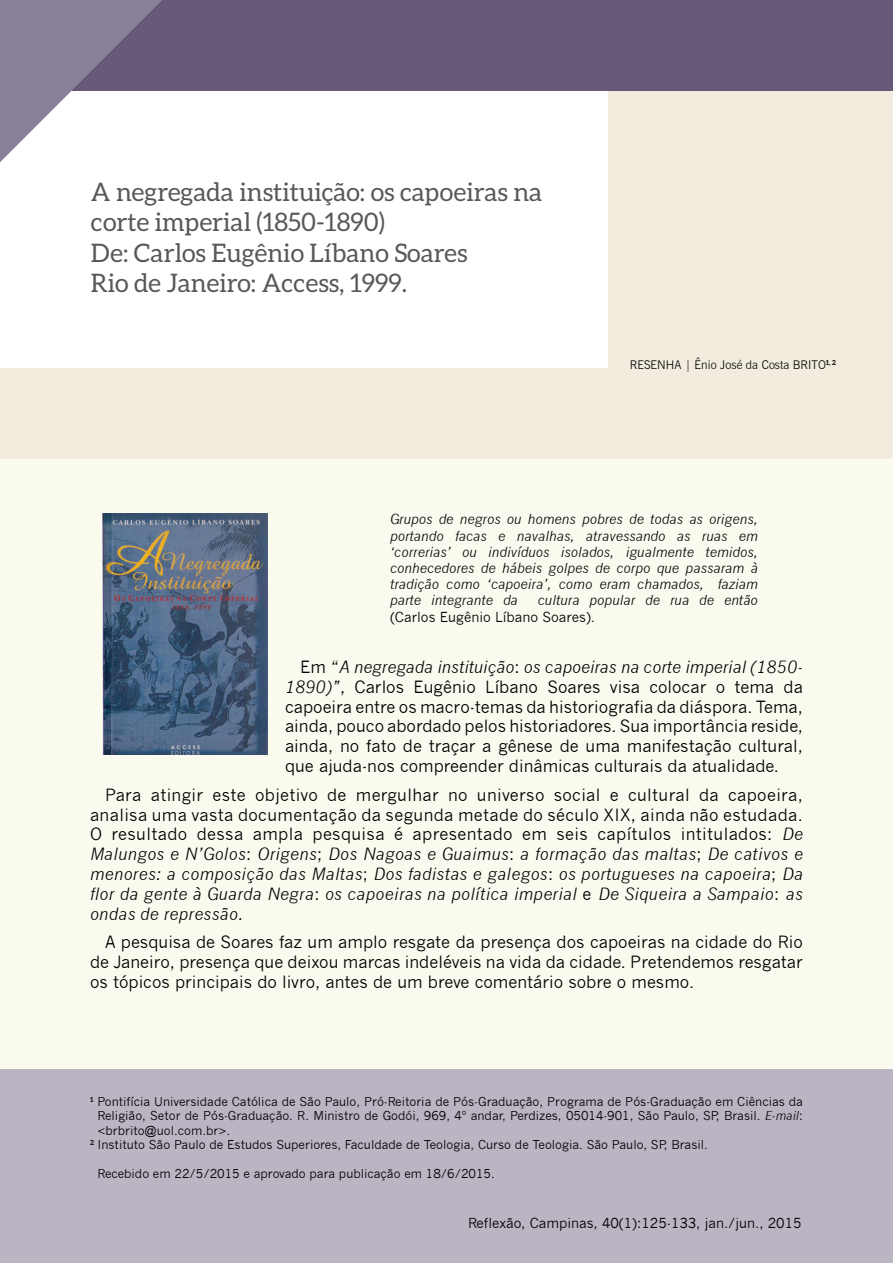
<style>
.page{position:relative;width:893px;height:1263px;background:#f1ecde}
.page>*{position:absolute;margin:0;border:0;box-sizing:border-box;transform-origin:0 0}
._01__Título{font:25.5px/30.6px "Aleo";color:#57585a}
._05_0_texto{font:16.5px/19.8px "News Gothic";color:#000;text-align:justify}
._05_0_texto-2{font:italic 16.5px/19.8px "News Gothic";letter-spacing:.02em;color:#000;text-align:justify}
._05_1__citação{font:italic 13.5px/16.2px "News Gothic";color:#000;text-align:justify}
._05_1__citação-2{font:13.5px/16.2px "News Gothic";color:#000}
._05_3__rodapé{font:12px/14.4px "News Gothic";color:#000;text-align:justify}
._02__Autor{font:300 12px "News Gothic BT";color:#000}
.s1{font-style:italic}
.s2{font-style:normal}
</style>
<div class="page">
<div style="left:0;top:81px;width:607px;height:286px;background:#fff"></div>
<div style="left:0;top:1068px;width:893px;height:195px;background:#bbb5c3"></div>
<div style="left:0;top:459px;width:893px;height:609px;background:#fbfaee"></div>
<img style="left:103px;top:514px;width:165px;height:241px">
<div style="left:0;top:0;width:893px;height:90px;background:#655879"></div>
<svg style="left:0;top:0;width:162px;height:162px"></svg>
<p class="_01__Título" style="left:91px;top:176px;width:453px">A negregada instituição: os capoeiras na corte imperial (1850-1890)</p>
<p class="_01__Título" style="left:91px;top:237px;width:378px">De: Carlos Eugênio Líbano Soares</p>
<p class="_01__Título" style="left:91px;top:268px;width:318px">Rio de Janeiro: Access, 1999.</p>
<p class="_02__Autor" style="left:630px;top:357px;width:208px">RESENHA | Ênio José da Costa BRITO<sup>1,</sup> <sup>2</sup></p>
<p class="_05_1__citação" style="left:390px;top:511px;width:369px">Grupos de negros ou homens pobres de todas as origens, portando facas e navalhas, atravessando as ruas em ‘correrias’ ou indivíduos isolados, igualmente temidos, conhecedores de hábeis golpes de corpo que passaram à tradição como ‘capoeira’, como eram chamados, faziam parte integrante da</p>
<p class="_05_1__citação-2" style="left:390px;top:592px;width:369px;text-indent:148px"><span class="s1">cultura popular de rua de então </span>(Carlos Eugênio Líbano Soares).</p>
<p class="_05_0_texto" style="left:285px;top:657px;width:519px;text-indent:15px">Em “<span class="s1">A negregada instituição</span>: <span class="s1">os capoeiras na corte imperial (1850- 1890)”</span>, Carlos Eugênio Líbano Soares visa colocar o tema da capoeira entre os macro-temas da historiografia da diáspora. Tema, ainda, pouco abordado pelos historiadores. Sua importância reside, ainda, no fato de traçar a gênese de uma manifestação cultural, que ajuda-nos compreender dinâmicas culturais da atualidade.</p>
<p class="_05_0_texto-2" style="left:90px;top:785px;width:714px;text-indent:15px"><span class="s2">Para atingir este objetivo de mergulhar no universo social e cultural da capoeira, analisa uma vasta documentação da segunda metade do século XIX, ainda não estudada.<br>O resultado dessa ampla pesquisa é apresentado em seis capítulos intitulados:</span> De Malungos e N’Golos<span class="s2">:</span> Origens<span class="s2">;</span> Dos Nagoas e Guaimus<span class="s2">:</span> a formação das maltas<span class="s2">;</span> De cativos e menores: a composição das Maltas<span class="s2">;</span> Dos fadistas e galegos<span class="s2">:</span> os portugueses na capoeira<span class="s2">;</span> Da flor da gente à Guarda Negra<span class="s2">:</span> os capoeiras na política imperial <span class="s2">e</span> De Siqueira a Sampaio<span class="s2">:</span> as ondas de repressão.</p>
<p class="_05_0_texto" style="left:90px;top:932px;width:714px;text-indent:15px">A pesquisa de Soares faz um amplo resgate da presença dos capoeiras na cidade do Rio de Janeiro, presença que deixou marcas indeléveis na vida da cidade. Pretendemos resgatar os tópicos principais do livro, antes de um breve comentário sobre o mesmo.</p>
<p class="_05_3__rodapé" style="left:98px;top:1094px;width:707px;text-indent:-8px"><sup>1</sup> Pontifícia Universidade Católica de São Paulo, Pró-Reitoria de Pós-Graduação, Programa de Pós-Graduação em Ciências da Religião, Setor de Pós-Graduação. R. Ministro de Godói, 969, 4º andar, Perdizes, 05014-901, São Paulo, SP, Brasil. <span class="s1">E-mail</span>: &lt;brbrito@uol.com.br&gt;.</p>
<p class="_05_3__rodapé" style="left:90px;top:1138px;width:619px"><sup>2</sup> Instituto São Paulo de Estudos Superiores, Faculdade de Teologia, Curso de Teologia. São Paulo, SP, Brasil.</p>
<p class="_05_3__rodapé" style="left:98px;top:1166px;width:399px">Recebido em 22/5/2015 e aprovado para publicação em 18/6/2015.</p>
<p class="_05_1__citação-2" style="left:468px;top:1215px;width:335px">Reflexão, Campinas, 40(1):125-133, jan./jun., 2015</p>
</div>
